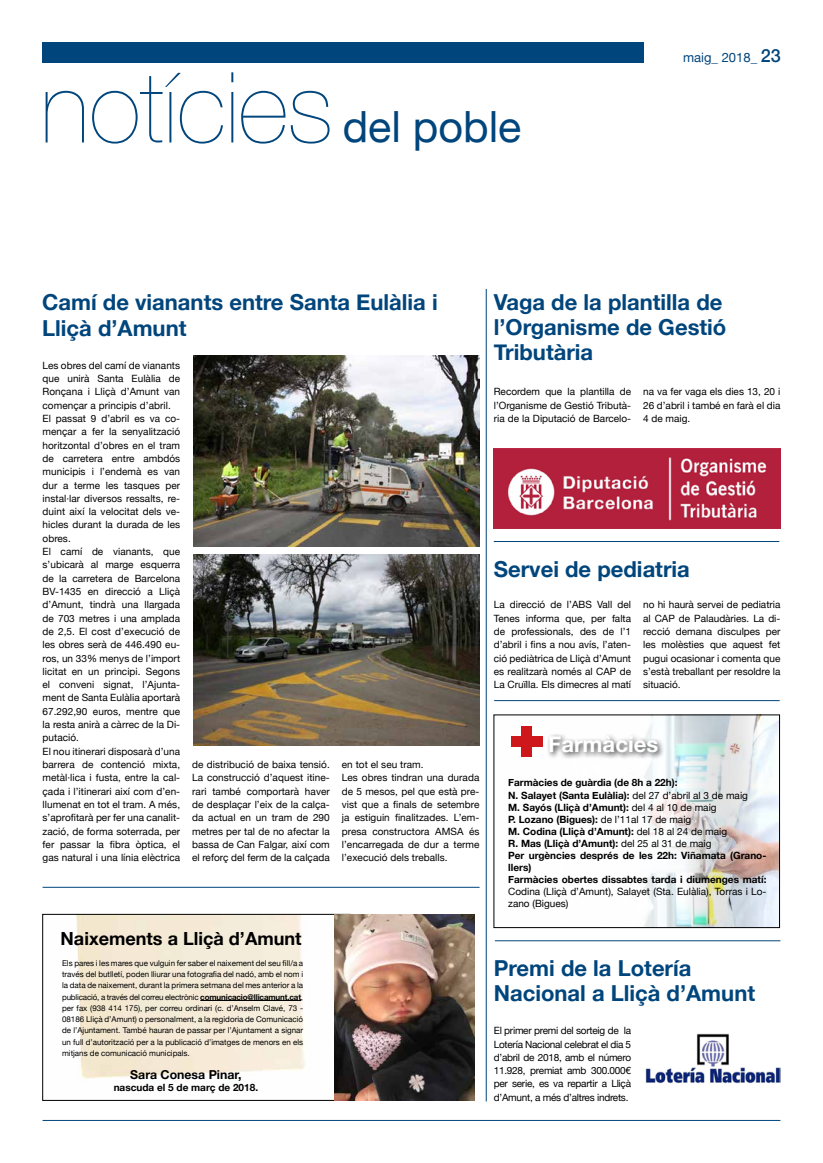
<style>
.page{position:relative;width:823px;height:1163px;background:#fff}
.page>*{position:absolute;margin:0;border:0;box-sizing:border-box;transform-origin:0 0}
.t1{font:200 98.2px "Helvetica Neue";color:#00457c}
.t2{font:43px "Helvetica Neue";color:#00457c}
.t3{font:700 22.1px "Helvetica Neue";color:#fff}
.t4{font:700 22px/25px "Helvetica Neue";color:#00457c}
.t5{font:700 18.1px "Helvetica Neue";color:#000}
.t6{font:13px "Helvetica Neue";color:#00457c}
.t7{font:700 12.3px "Helvetica Neue";color:#000}
.t8{font:10px/13.3px "Helvetica Neue";letter-spacing:.005em;color:#000;text-align:justify}
.t9{font:700 10px/12.1px "Helvetica Neue";color:#000}
.t10{font:8px/11.2px "Helvetica Neue";color:#000;text-align:justify}
.s1{font-weight:500;font-size:18px}
.s2{font-weight:700}
.s3{font-weight:400}
</style>
<div class="page">
<div style="left:43px;top:43px;width:600px;height:20px;background:#00457c"></div>
<hr style="left:43px;top:1119px;width:737px;height:1px;background:#00457c">
<img style="left:76px;top:916px;width:229px;height:163px">
<div style="left:43px;top:914px;width:307px;height:186px;border:1px solid #000"></div>
<hr style="left:200px;top:1000px;width:101px;height:1px;background:#000">
<img style="left:511px;top:716px;width:266px;height:209px">
<div style="left:546px;top:733px;width:118px;height:27px;background:#000;opacity:.75"></div>
<div style="left:521px;top:736px;width:10px;height:10px;background:#cd171a"></div>
<div style="left:521px;top:725px;width:10px;height:11px;background:#cd171a"></div>
<div style="left:521px;top:746px;width:10px;height:10px;background:#cd171a"></div>
<div style="left:531px;top:736px;width:11px;height:10px;background:#cd171a"></div>
<div style="left:510px;top:736px;width:11px;height:10px;background:#cd171a"></div>
<hr style="left:494px;top:940px;width:286px;height:1px;background:#00457c">
<hr style="left:494px;top:700px;width:285px;height:1px;background:#00457c">
<hr style="left:493px;top:541px;width:285px;height:1px;background:#00457c">
<img style="left:493px;top:448px;width:287px;height:80px">
<hr style="left:485px;top:289px;width:1px;height:812px;background:#00457c">
<img style="left:334px;top:914px;width:140px;height:186px">
<img style="left:193px;top:355px;width:286px;height:191px">
<img style="left:193px;top:554px;width:286px;height:191px">
<hr style="left:43px;top:886px;width:436px;height:1px;background:#00457c">
<img style="left:645px;top:1033px;width:135px;height:51px">
<h1 class="t1" style="left:40px;top:31px;width:294px">notícies</h1>
<h2 class="t2" style="left:342px;top:96px;width:180px">del poble</h2>
<h3 class="t6" style="left:682px;top:48px;width:99px">maig_ 2018_ <span class="s1">23</span></h3>
<h3 class="t4" style="left:42px;top:291px;width:397px">Camí de vianants entre Santa Eulàlia i<br>Lliçà d’Amunt</h3>
<p class="t8" style="left:43px;top:359px;width:139px;text-align:left">Les obres del camí de vianants que unirà Santa Eulàlia de<br>Ronçana i Lliçà d’Amunt van començar a principis d’abril.<br>El passat 9 d’abril es va co&shy;mençar a fer la senyalització horitzontal d’obres en el tram de carretera entre ambdós municipis i l’endemà es van dur a terme les tasques per instal·lar diversos ressalts, re&shy;duint així la velocitat dels ve&shy;hicles durant la durada de les obres.<br>El camí de vianants, que s’ubicarà al marge esquerra de la carretera de Barcelona<br>BV-1435 en direcció a Lliçà d’Amunt, tindrà una llargada de 703 metres i una amplada de 2,5. El cost d’execució de les obres serà de 446.490 eu&shy;ros, un 33% menys de l’import licitat en un principi. Segons el conveni signat, l’Ajunta&shy;ment de Santa Eulàlia aportarà<br>67.292,90 euros, mentre que la resta anirà a càrrec de la Di&shy;putació.<br>El nou itinerari disposarà d’una barrera de contenció mixta, metàl·lica i fusta, entre la cal&shy;çada i l’itinerari així com d’en&shy;llumenat en tot el tram. A més, s’aprofitarà per fer una canalit&shy;zació, de forma soterrada, per fer passar la fibra òptica, el gas natural i una línia elèctrica</p>
<p class="t8" style="left:192px;top:758px;width:139px">de distribució de baixa tensió.<br>La construcció d’aquest itine&shy;rari també comportarà haver de desplaçar l’eix de la calça&shy;da actual en un tram de 290 metres per tal de no afectar la bassa de Can Falgar, així com el reforç del ferm de la calçada</p>
<p class="t8" style="left:341px;top:758px;width:139px;text-align:left">en tot el seu tram.<br>Les obres tindran una durada de 5 mesos, pel que està pre&shy;vist que a finals de setembre ja estiguin finalitzades. L’em&shy;presa constructora AMSA és l’encarregada de dur a terme l’execució dels treballs.</p>
<h3 class="t5" style="left:60px;top:924px;width:242px">Naixements a Lliçà d’Amunt</h3>
<p class="t10" style="left:62px;top:957px;width:242px">Els pares i les mares que vulguin fer saber el naixement del seu fill/a a través del butlletí, poden lliurar una fotografia del nadó, amb el nom i la data de naixement, durant la primera setmana del mes anterior a la publicació, a través del correu electrònic <span class="s2">comunicacio@llicamunt.cat</span>, per fax (938 414 175), per correu ordinari (c. d’Anselm Clavé, 73 - 08186 Lliçà d’Amunt) o personalment, a la regidoria de Comunicació de l’Ajuntament. També hauran de passar per l’Ajuntament a signar un full d’autorització per a la publicació d’imatges de menors en els mitjans de comunicació municipals.</p>
<p class="t7" style="left:130px;top:1064px;width:113px">Sara Conesa Pinar,</p>
<p class="t9" style="left:114px;top:1081px;width:146px">nascuda el 5 de març de 2018.</p>
<h3 class="t4" style="left:493px;top:290px;width:234px">Vaga de la plantilla de l’Organisme de Gestió<br>Tributària</h3>
<p class="t8" style="left:493px;top:385px;width:139px">Recordem que la plantilla de l’Organisme de Gestió Tributà&shy;ria de la Diputació de Barcelo-</p>
<p class="t8" style="left:642px;top:385px;width:139px">na va fer vaga els dies 13, 20 i 26 d’abril i també en farà el dia 4 de maig.</p>
<h3 class="t4" style="left:493px;top:556px;width:197px">Servei de pediatria</h3>
<p class="t8" style="left:493px;top:598px;width:139px">La direcció de l’ABS Vall del Tenes informa que, per falta de professionals, des de l’1 d’abril i fins a nou avís, l’aten&shy;ció pediàtrica de Lliçà d’Amunt es realitzarà només al CAP de La Cruïlla. Els dimecres al matí</p>
<p class="t8" style="left:642px;top:598px;width:139px">no hi haurà servei de pediatria al CAP de Palaudàries. La di&shy;recció demana disculpes per les molèsties que aquest fet pugui ocasionar i comenta que s’està treballant per resoldre la situació.</p>
<h3 class="t3" style="left:548px;top:727px;width:111px">Farmàcies</h3>
<p class="t9" style="left:508px;top:777px;width:259px">Farmàcies de guàrdia (de 8h a 22h):<br>N. Salayet (Santa Eulàlia): <span class="s3">del 27 d’abril al 3 de maig<br></span>M. Sayós (Lliçà d’Amunt): <span class="s3">del 4 al 10 de maig<br></span>P. Lozano (Bigues): <span class="s3">de l’11al 17 de maig<br></span>M. Codina (Lliçà d’Amunt): <span class="s3">del 18 al 24 de maig<br></span>R. Mas (Lliçà d’Amunt): <span class="s3">del 25 al 31 de maig<br></span>Per urgències després de les 22h: Viñamata (Grano&shy;llers)<br>Farmàcies obertes dissabtes tarda i diumenges matí:</p>
<p class="t8" style="left:508px;top:886px;width:259px;line-height:12.1px">Codina (Lliçà d’Amunt), Salayet (Sta. Eulàlia), Torras i Lo&shy;zano (Bigues)</p>
<h3 class="t4" style="left:493px;top:955px;width:263px">Premi de la Lotería<br>Nacional a Lliçà d’Amunt</h3>
<p class="t8" style="left:493px;top:1024px;width:139px">El primer premi del sorteig de la Lotería Nacional celebrat el dia 5 d’abril de 2018, amb el número 11.928, premiat amb 300.000€ per serie, es va repartir a Lliçà d’Amunt, a més d’altres indrets.</p>
</div>
